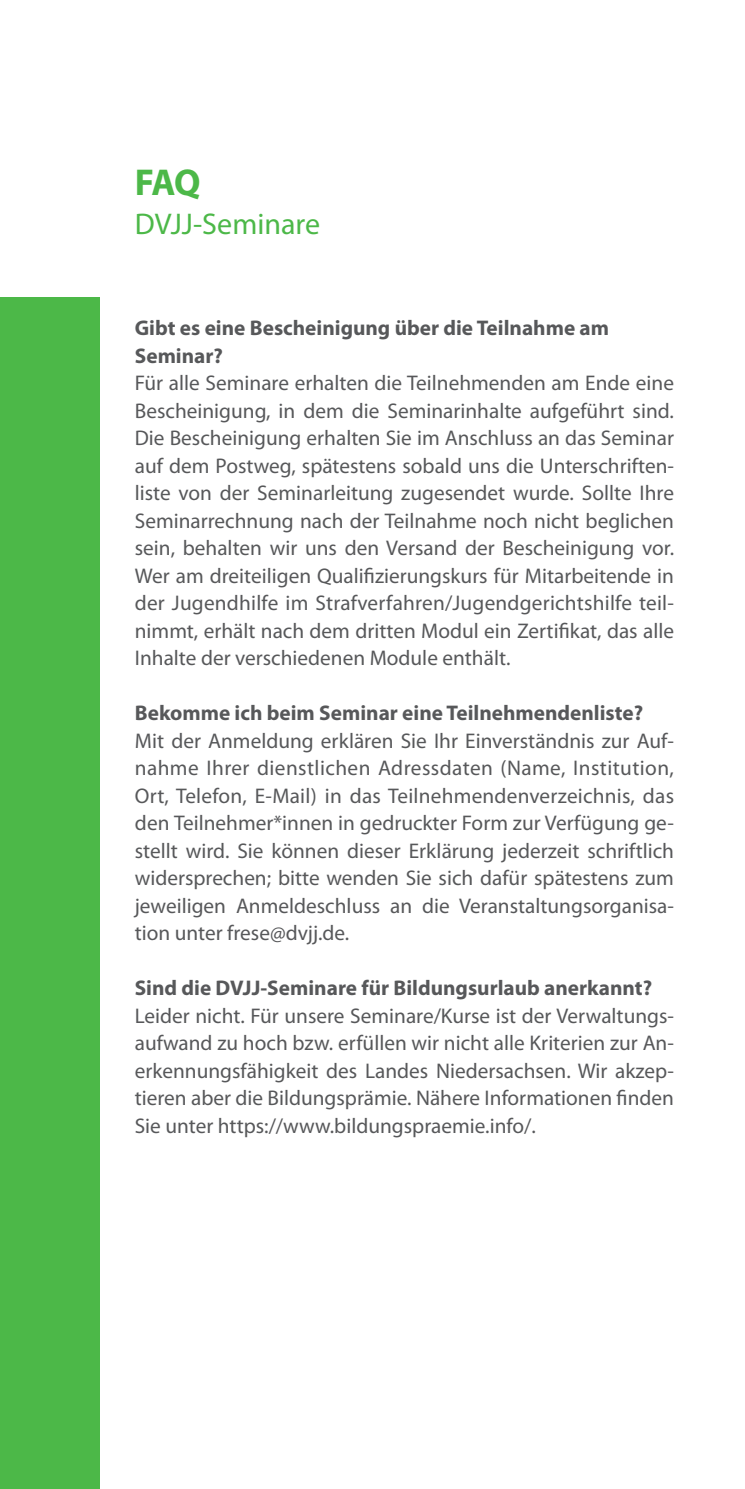
<style>
.page{position:relative;width:745px;height:1489px;background:#fff}
.page>*{position:absolute;margin:0;border:0;box-sizing:border-box;transform-origin:0 0}
.t1{font:700 37.5px "Myriad Pro";color:#4cb848}
.t2{font:30px "Myriad Pro";color:#4cb848}
.t3{font:21.25px/27.5px "Myriad Pro";color:#57585a;text-align:justify}
.t4{font:700 21.25px/27.5px "Myriad Pro";color:#57585a}
</style>
<div class="page">
<div style="left:0;top:298px;width:99px;height:1190px;background:#4cb848"></div>
<hr style="left:744px;top:298px;width:1px;height:1190px;background:#4cb848">
<h1 class="t1" style="left:135px;top:162px;width:67px">FAQ</h1>
<h2 class="t2" style="left:135px;top:205px;width:187px">DVJJ-Seminare</h2>
<p class="t4" style="left:135px;top:314px;width:475px">Gibt es eine Bescheinigung über die Teilnahme am<br>Seminar?</p>
<p class="t3" style="left:135px;top:369px;width:540px">Für alle Seminare erhalten die Teilnehmenden am Ende eine Bescheinigung, in dem die Seminarinhalte aufgeführt sind.<br>Die Bescheinigung erhalten Sie im Anschluss an das Seminar auf dem Postweg, spätestens sobald uns die Unterschriften&shy;liste von der Seminarleitung zugesendet wurde. Sollte Ihre Seminarrechnung nach der Teilnahme noch nicht beglichen sein, behalten wir uns den Versand der Bescheinigung vor.<br>Wer am dreiteiligen Qualifizierungskurs für Mitarbeitende in der Jugendhilfe im Strafverfahren/Jugendgerichtshilfe teil&shy;nimmt, erhält nach dem dritten Modul ein Zertifikat, das alle Inhalte der verschiedenen Module enthält.</p>
<p class="t4" style="left:135px;top:699px;width:509px">Bekomme ich beim Seminar eine Teilnehmendenliste?</p>
<p class="t3" style="left:135px;top:726px;width:540px">Mit der Anmeldung erklären Sie Ihr Einverständnis zur Auf&shy;nahme Ihrer dienstlichen Adressdaten (Name, Institution, Ort, Telefon, E-Mail) in das Teilnehmendenverzeichnis, das den Teilnehmer*innen in gedruckter Form zur Verfügung ge&shy;stellt wird. Sie können dieser Erklärung jederzeit schriftlich widersprechen; bitte wenden Sie sich dafür spätestens zum jeweiligen Anmeldeschluss an die Veranstaltungsorganisa&shy;tion unter frese@dvjj.de.</p>
<p class="t4" style="left:135px;top:974px;width:518px">Sind die DVJJ-Seminare für Bildungsurlaub anerkannt?</p>
<p class="t3" style="left:135px;top:1001px;width:540px">Leider nicht. Für unsere Seminare/Kurse ist der Verwaltungs&shy;aufwand zu hoch bzw. erfüllen wir nicht alle Kriterien zur An&shy;erkennungsfähigkeit des Landes Niedersachsen. Wir akzep&shy;tieren aber die Bildungsprämie. Nähere Informationen finden Sie unter https://www.bildungspraemie.info/.</p>
</div>
